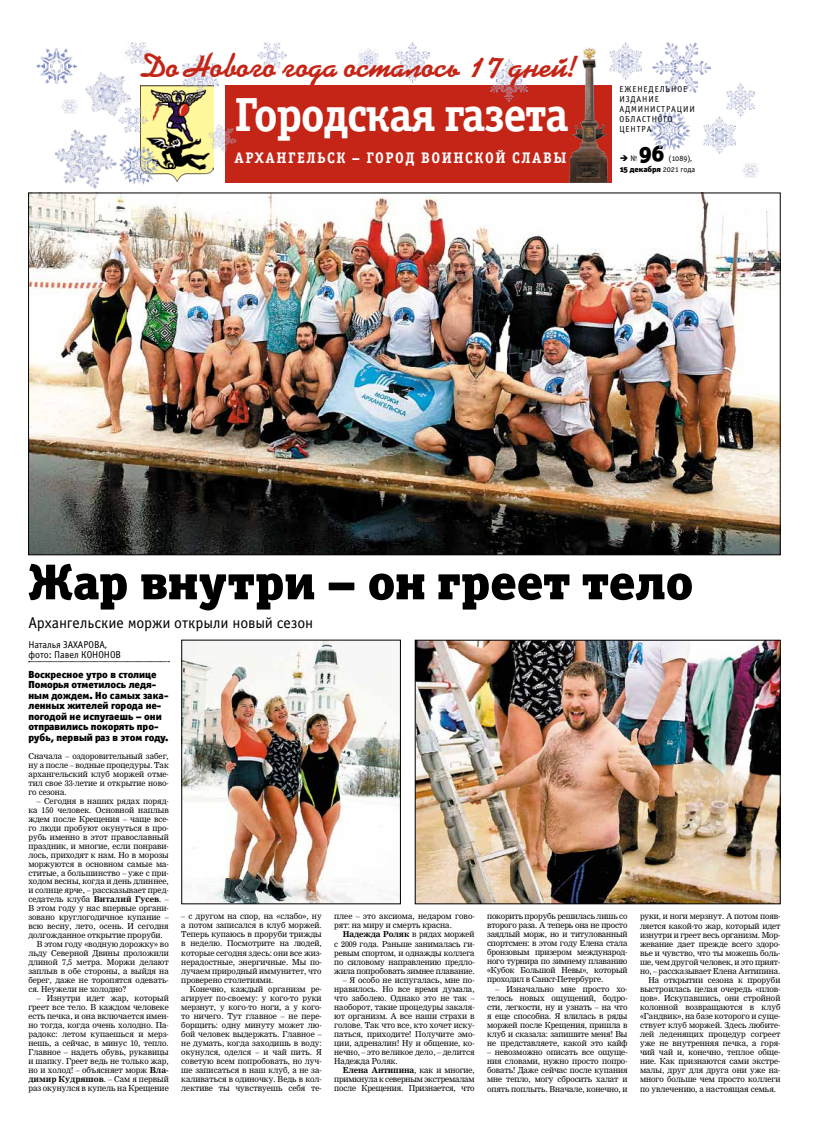
<style>
.page{position:relative;width:823px;height:1134px;background:#fff}
.page>*{position:absolute;margin:0;border:0;box-sizing:border-box;transform-origin:0 0}
.t1{font:50.5px "Officina Serif Black OSC";color:#000}
.t2{font:48px "Officina Serif Bold C";letter-spacing:-.03em;color:#fff}
.t3{font:36.2px "Kaliakra";color:#c52516}
.t4{font:23.2px "Officina Sans Black OSC";color:#000}
.t5{font:15.8px "Officina Sans Book OSC";letter-spacing:-.005em;color:#000}
.t6{font:15.3px "Officina Serif Bold C";letter-spacing:.1em;color:#fff}
.t7{font:10.3px/10.5px "Officina Sans Black C";color:#000}
.t8{font:10px/10.5px "Officina Sans Book OSC";color:#000}
.t9{font:8.7px/9.8px "Officina Sans Book C";letter-spacing:.1em;color:#000}
.t10{font:8px/9.1px "Nimrod Cyr";color:#000;text-align:justify}
.t11{font:8px "Officina Sans Black OSC";letter-spacing:-.005em;color:#000}
.t12{font:8px "Officina Sans Book OSC";color:#000}
.s1{font-family:"Officina Sans Book OSC"}
.s2{font-weight:700}
</style>
<div class="page">
<img style="left:140px;top:85px;width:74px;height:96px">
<div style="left:225px;top:86px;width:386px;height:97px;background:#c52516"></div>
<img style="left:568px;top:47px;width:41px;height:136px">
<svg style="left:568px;top:95px;width:2px;height:74px"></svg>
<svg style="left:29px;top:661px;width:140px;height:1px"></svg>
<img style="left:30px;top:195px;width:747px;height:358px">
<img style="left:417px;top:642px;width:360px;height:260px">
<div style="left:415px;top:640px;width:364px;height:264px;border:1px solid #000"></div>
<img style="left:183px;top:642px;width:215px;height:260px">
<img style="left:37px;top:48px;width:39px;height:35px">
<img style="left:85px;top:72px;width:46px;height:48px">
<img style="left:608px;top:43px;width:32px;height:36px">
<img style="left:703px;top:117px;width:32px;height:37px">
<img style="left:358px;top:49px;width:20px;height:23px">
<img style="left:207px;top:121px;width:30px;height:34px">
<img style="left:395px;top:43px;width:34px;height:39px">
<img style="left:489px;top:59px;width:38px;height:43px">
<img style="left:726px;top:84px;width:28px;height:33px">
<img style="left:49px;top:120px;width:73px;height:78px">
<img style="left:182px;top:54px;width:36px;height:42px">
<img style="left:652px;top:43px;width:57px;height:50px">
<img style="left:126px;top:43px;width:24px;height:21px">
<img style="left:258px;top:43px;width:28px;height:24px">
<img style="left:119px;top:108px;width:28px;height:24px">
<img style="left:62px;top:100px;width:16px;height:14px">
<img style="left:742px;top:163px;width:15px;height:14px">
<img style="left:119px;top:145px;width:40px;height:40px">
<img style="left:649px;top:111px;width:39px;height:39px">
<h3 class="t3" style="left:142px;top:47px;width:436px">До Нового года осталось 17 дней!</h3>
<h2 class="t2" style="left:234px;top:87px;width:335px">Городская газета</h2>
<h3 class="t6" style="left:234px;top:150px;width:333px">Архангельск – город воинской славы</h3>
<p class="t9" style="left:619px;top:85px;width:77px">еженедельное издание администрации областного центра</p>
<p class="t12" style="left:630px;top:154px;width:8px">№</p>
<h3 class="t4" style="left:638px;top:139px;width:27px">96</h3>
<p class="t12" style="left:668px;top:154px;width:25px">(1089),</p>
<p class="t11" style="left:619px;top:164px;width:77px">15 декабря <span class="s1">2021 года</span></p>
<h1 class="t1" style="left:28px;top:550px;width:666px">Жар внутри – он греет тело</h1>
<h3 class="t5" style="left:28px;top:614px;width:286px">Архангельские моржи открыли новый сезон</h3>
<p class="t8" style="left:28px;top:639px;width:94px">Наталья ЗАХАРОВА, фото: Павел КОНОНОВ</p>
<p class="t7" style="left:28px;top:669px;width:142px">Воскресное утро в столице<br>Поморья отметилось ледя&shy;ным дождем. Но самых зака&shy;ленных жителей города не&shy;погодой не испугаешь – они отправились покорять про&shy;рубь, первый раз в этом году.</p>
<p class="t10" style="left:28px;top:751px;width:142px">Сначала – оздоровительный забег, ну а после – водные процедуры. Так архангельский клуб моржей отме&shy;тил свое 33-летие и открытие ново&shy;го сезона.</p>
<p class="t10" style="left:37px;top:796px;width:133px">– Сегодня в наших рядах поряд-</p>
<p class="t10" style="left:28px;top:805px;width:142px">ка 150 человек. Основной наплыв</p>
<p class="t10" style="left:28px;top:814px;width:142px">ждем после Крещения – чаще все-</p>
<p class="t10" style="left:28px;top:823px;width:142px">го люди пробуют окунуться в про-</p>
<p class="t10" style="left:28px;top:832px;width:142px">рубь именно в этот православный</p>
<p class="t10" style="left:28px;top:841px;width:142px">праздник, и многие, если понрави-</p>
<p class="t10" style="left:28px;top:850px;width:142px">лось, приходят к нам. Но в морозы</p>
<p class="t10" style="left:28px;top:859px;width:142px">моржуются в основном самые ма-</p>
<p class="t10" style="left:28px;top:868px;width:142px">ститые, а большинство – уже с при-</p>
<p class="t10" style="left:28px;top:877px;width:142px">ходом весны, когда и день длиннее,</p>
<p class="t10" style="left:28px;top:886px;width:142px">и солнце ярче, – рассказывает пред-</p>
<p class="t10" style="left:28px;top:895px;width:142px">седатель клуба <span class="s2">Виталий Гусев</span>. –</p>
<p class="t10" style="left:28px;top:904px;width:142px">В этом году у нас впервые органи-</p>
<p class="t10" style="left:28px;top:913px;width:142px">зовано круглогодичное купание –</p>
<p class="t10" style="left:28px;top:922px;width:142px">всю весну, лето, осень. И сегодня</p>
<p class="t10" style="left:28px;top:931px;width:136px">долгожданное открытие проруби.</p>
<p class="t10" style="left:37px;top:940px;width:133px">В этом году «водную дорожку» во</p>
<p class="t10" style="left:28px;top:949px;width:142px">льду Северной Двины проложили</p>
<p class="t10" style="left:28px;top:958px;width:142px">длиной 7,5 метра. Моржи делают</p>
<p class="t10" style="left:28px;top:967px;width:142px">заплыв в обе стороны, а выйдя на</p>
<p class="t10" style="left:28px;top:976px;width:142px">берег, даже не торопятся одевать-</p>
<p class="t10" style="left:28px;top:985px;width:99px">ся. Неужели не холодно?</p>
<p class="t10" style="left:28px;top:994px;width:142px;text-indent:9px">– Изнутри идет жар, который греет все тело. В каждом человеке есть печка, и она включается имен&shy;но тогда, когда очень холодно. Па&shy;радокс: летом купаешься и мерз&shy;нешь, а сейчас, в минус 10, тепло.<br>Главное – надеть обувь, рукавицы и шапку. Греет ведь не только жар, но и холод! – объясняет морж <span class="s2">Вла&shy;димир Кудряшов</span>. – Сам я первый раз окунулся в купель на Крещение</p>
<p class="t10" style="left:181px;top:912px;width:142px">– с другом на спор, на «слабо», ну а потом записался в клуб моржей.<br>Теперь купаюсь в проруби трижды в неделю. Посмотрите на людей, которые сегодня здесь: они все жиз&shy;нерадостные, энергичные. Мы по&shy;лучаем природный иммунитет, что проверено столетиями.</p>
<p class="t10" style="left:181px;top:984px;width:142px;text-indent:9px">Конечно, каждый организм ре&shy;агирует по-своему: у кого-то руки мерзнут, у кого-то ноги, а у кого&shy;то ничего. Тут главное – не пере&shy;борщить: одну минуту может лю&shy;бой человек выдержать. Главное – не думать, когда заходишь в воду: окунулся, оделся – и чай пить. Я советую всем попробовать, но луч&shy;ше записаться в наш клуб, а не за&shy;каливаться в одиночку. Ведь в кол&shy;лективе ты чувствуешь себя те-</p>
<p class="t10" style="left:334px;top:912px;width:142px">плее – это аксиома, недаром гово&shy;рят: на миру и смерть красна.</p>
<p class="t10" style="left:334px;top:930px;width:142px;text-indent:8px"><span class="s2">Надежда Роляк</span> в рядах моржей с 2009 года. Раньше занималась ги&shy;ревым спортом, и однажды коллега по силовому направлению предло&shy;жила попробовать зимнее плавание.</p>
<p class="t10" style="left:334px;top:975px;width:142px;text-indent:9px">– Я особо не испугалась, мне по&shy;нравилось. Но все время думала, что заболею. Однако это не так – наоборот, такие процедуры закаля&shy;ют организм. А все наши страхи в голове. Так что все, кто хочет иску&shy;паться, приходите! Получите эмо&shy;ции, адреналин! Ну и общение, ко&shy;нечно, – это великое дело, – делится Надежда Роляк.</p>
<p class="t10" style="left:334px;top:1066px;width:142px;text-indent:9px"><span class="s2">Елена Антипина</span>, как и многие, примкнула к северным экстремалам после Крещения. Признается, что</p>
<p class="t10" style="left:487px;top:911px;width:142px">покорить прорубь решилась лишь со второго раза. А теперь она не просто заядлый морж, но и титулованный спортсмен: в этом году Елена стала бронзовым призером международ&shy;ного турнира по зимнему плаванию «Кубок Большой Невы», который проходил в Санкт-Петербурге.</p>
<p class="t10" style="left:487px;top:984px;width:142px;text-indent:9px">– Изначально мне просто хо&shy;телось новых ощущений, бодро&shy;сти, легкости, ну и узнать – на что я еще способна. Я влилась в ряды моржей после Крещения, пришла в клуб и сказала: запишите меня! Вы не представляете, какой это кайф</p>
<p class="t10" style="left:487px;top:1048px;width:142px">– невозможно описать все ощуще&shy;ния словами, нужно просто попро&shy;бовать! Даже сейчас после купания мне тепло, могу сбросить халат и опять поплыть. Вначале, конечно, и</p>
<p class="t10" style="left:639px;top:912px;width:142px">руки, и ноги мерзнут. А потом появ-</p>
<p class="t10" style="left:639px;top:921px;width:142px">ляется какой-то жар, который идет</p>
<p class="t10" style="left:639px;top:930px;width:142px">изнутри и греет весь организм. Мор-</p>
<p class="t10" style="left:639px;top:939px;width:142px">жевание дает прежде всего здоро-</p>
<p class="t10" style="left:639px;top:948px;width:142px">вье и чувство, что ты можешь боль-</p>
<p class="t10" style="left:639px;top:957px;width:142px">ше, чем другой человек, и это прият-</p>
<p class="t10" style="left:639px;top:966px;width:142px">но, – рассказывает Елена Антипина.</p>
<p class="t10" style="left:648px;top:975px;width:133px">На открытии сезона к проруби</p>
<p class="t10" style="left:639px;top:984px;width:142px">выстроилась целая очередь «плов-</p>
<p class="t10" style="left:639px;top:993px;width:142px">цов». Искупавшись, они стройной</p>
<p class="t10" style="left:639px;top:1002px;width:142px">колонной возвращаются в клуб</p>
<p class="t10" style="left:639px;top:1011px;width:142px">«Гандвик», на базе которого и суще-</p>
<p class="t10" style="left:639px;top:1021px;width:142px">ствует клуб моржей. Здесь любите-</p>
<p class="t10" style="left:639px;top:1030px;width:142px">лей леденящих процедур согреет</p>
<p class="t10" style="left:639px;top:1039px;width:142px">уже не внутренняя печка, а горя-</p>
<p class="t10" style="left:639px;top:1048px;width:142px">чий чай и, конечно, теплое обще-</p>
<p class="t10" style="left:639px;top:1057px;width:142px">ние. Как признаются сами экстре-</p>
<p class="t10" style="left:639px;top:1066px;width:142px">малы, друг для друга они уже на-</p>
<p class="t10" style="left:639px;top:1075px;width:142px">много больше чем просто коллеги</p>
<p class="t10" style="left:639px;top:1084px;width:137px">по увлечению, а настоящая семья.</p>
</div>
